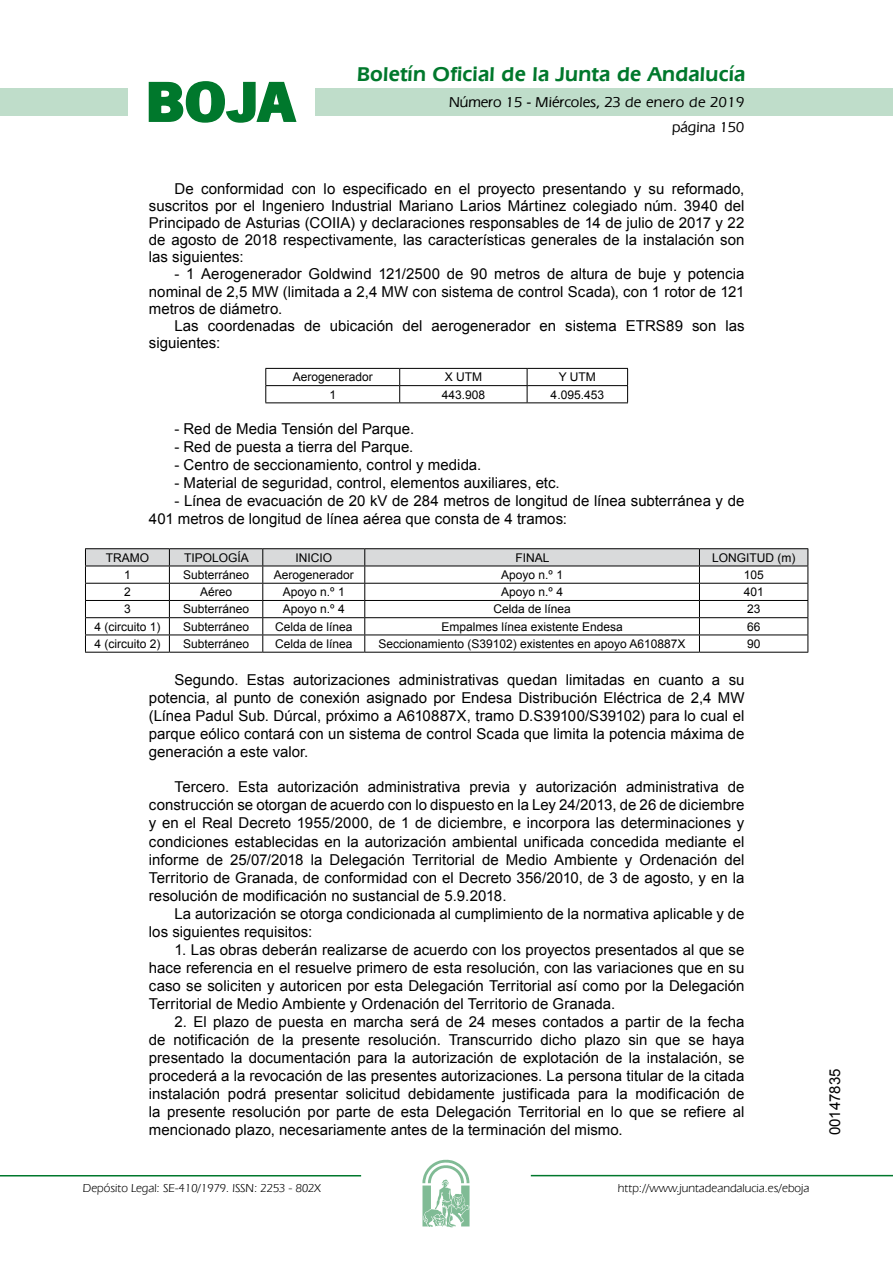
<style>
.page{position:relative;width:893px;height:1263px;background:#fff}
.page>*{position:absolute;margin:0;border:0;box-sizing:border-box;transform-origin:0 0}
.t1{font:700 57.75px "News Got T";color:#00782c;scale:1.14 1}
.t2{font:600 21px "Eras IT Cby BT";letter-spacing:.01em;color:#00782c}
.t3{font:15px/18px "Arial";color:#000;text-align:justify}
.t4{font:500 15px/24.5px "Eras IT Cby BT";color:#000;text-align:right}
.t5{font:12px "Arial";color:#000}
.t6{font:12px "Eras IT Cby BT";color:#000}
</style>
<div class="page">
<div style="left:315px;top:88px;width:577px;height:28px;background:#bfddca"></div>
<div style="left:0;top:88px;width:128px;height:28px;background:#bfddca"></div>
<hr style="left:0;top:1175px;width:361px;height:2px;background:#00782c">
<svg style="left:422px;top:1159px;width:47px;height:68px"></svg>
<hr style="left:531px;top:1175px;width:361px;height:1px;background:#00782c">
<svg style="left:148px;top:81px;width:149px;height:42px"></svg>
<hr style="left:265px;top:368px;width:134px;height:1px;background:#000">
<hr style="left:399px;top:368px;width:128px;height:1px;background:#000">
<hr style="left:527px;top:368px;width:101px;height:1px;background:#000">
<hr style="left:265px;top:385px;width:134px;height:1px;background:#000">
<svg style="left:265px;top:369px;width:1px;height:33px"></svg>
<hr style="left:399px;top:385px;width:128px;height:1px;background:#000">
<svg style="left:399px;top:369px;width:1px;height:33px"></svg>
<hr style="left:527px;top:385px;width:101px;height:1px;background:#000">
<svg style="left:526px;top:369px;width:1px;height:33px"></svg>
<svg style="left:627px;top:369px;width:1px;height:33px"></svg>
<hr style="left:265px;top:402px;width:134px;height:1px;background:#000">
<hr style="left:399px;top:402px;width:128px;height:1px;background:#000">
<hr style="left:527px;top:402px;width:101px;height:1px;background:#000">
<hr style="left:85px;top:548px;width:84px;height:1px;background:#000">
<hr style="left:169px;top:548px;width:94px;height:1px;background:#000">
<hr style="left:263px;top:548px;width:102px;height:1px;background:#000">
<hr style="left:365px;top:548px;width:334px;height:1px;background:#000">
<hr style="left:699px;top:548px;width:109px;height:1px;background:#000">
<svg style="left:85px;top:549px;width:723px;height:103px"></svg>
<hr style="left:85px;top:652px;width:84px;height:1px;background:#000">
<hr style="left:169px;top:652px;width:94px;height:1px;background:#000">
<hr style="left:263px;top:652px;width:102px;height:1px;background:#000">
<hr style="left:365px;top:652px;width:334px;height:1px;background:#000">
<hr style="left:699px;top:652px;width:109px;height:1px;background:#000">
<h1 class="t1" style="left:145px;top:68px;width:133px">BOJA</h1>
<h2 class="t2" style="left:357px;top:62px;width:390px">Boletín Oficial de la Junta de Andalucía</h2>
<p class="t4" style="left:449px;top:90px;width:297px">Número 15 - Miércoles, 23 de enero de 2019 página 150</p>
<p class="t3" style="left:149px;top:180px;width:597px;line-height:17.1px;text-indent:26px">De conformidad con lo especificado en el proyecto presentando y su reformado, suscritos por el Ingeniero Industrial Mariano Larios Mártinez colegiado núm. 3940 del Principado de Asturias (COIIA) y declaraciones responsables de 14 de julio de 2017 y 22 de agosto de 2018 respectivamente, las características generales de la instalación son las siguientes:</p>
<p class="t3" style="left:149px;top:266px;width:597px;line-height:17.1px;text-indent:26px">- 1 Aerogenerador Goldwind 121/2500 de 90 metros de altura de buje y potencia nominal de 2,5 MW (limitada a 2,4 MW con sistema de control Scada), con 1 rotor de 121 metros de diámetro.</p>
<p class="t3" style="left:149px;top:317px;width:597px;line-height:17.1px;text-indent:26px">Las coordenadas de ubicación del aerogenerador en sistema ETRS89 son las siguientes:</p>
<p class="t5" style="left:293px;top:369px;width:82px">Aerogenerador</p>
<p class="t5" style="left:444px;top:369px;width:39px">X UTM</p>
<p class="t5" style="left:558px;top:369px;width:39px">Y UTM</p>
<p class="t5" style="left:329px;top:387px;width:8px">1</p>
<p class="t5" style="left:441px;top:387px;width:45px">443.908</p>
<p class="t5" style="left:550px;top:387px;width:55px">4.095.453</p>
<p class="t3" style="left:174px;top:420px;width:241px">- Red de Media Tensión del Parque.</p>
<p class="t3" style="left:174px;top:438px;width:240px">- Red de puesta a tierra del Parque.</p>
<p class="t3" style="left:174px;top:456px;width:308px">- Centro de seccionamiento, control y medida.</p>
<p class="t3" style="left:174px;top:474px;width:387px">- Material de seguridad, control, elementos auxiliares, etc.</p>
<p class="t3" style="left:149px;top:492px;width:597px;text-indent:26px">- Línea de evacuación de 20 kV de 284 metros de longitud de línea subterránea y de<br>401 metros de longitud de línea aérea que consta de 4 tramos:</p>
<p class="t5" style="left:106px;top:550px;width:45px">TRAMO</p>
<p class="t5" style="left:184px;top:550px;width:66px">TIPOLOGÍA</p>
<p class="t5" style="left:295px;top:550px;width:38px">INICIO</p>
<p class="t5" style="left:515px;top:550px;width:36px">FINAL</p>
<p class="t5" style="left:712px;top:550px;width:85px">LONGITUD (m)</p>
<p class="t5" style="left:124px;top:567px;width:8px">1</p>
<p class="t5" style="left:183px;top:567px;width:68px">Subterráneo</p>
<p class="t5" style="left:274px;top:567px;width:82px">Aerogenerador</p>
<p class="t5" style="left:501px;top:567px;width:63px">Apoyo n.º 1</p>
<p class="t5" style="left:743px;top:567px;width:22px">105</p>
<p class="t5" style="left:124px;top:584px;width:8px">2</p>
<p class="t5" style="left:200px;top:584px;width:34px">Aéreo</p>
<p class="t5" style="left:283px;top:584px;width:63px">Apoyo n.º 1</p>
<p class="t5" style="left:501px;top:584px;width:63px">Apoyo n.º 4</p>
<p class="t5" style="left:743px;top:584px;width:22px">401</p>
<p class="t5" style="left:124px;top:601px;width:8px">3</p>
<p class="t5" style="left:183px;top:601px;width:68px">Subterráneo</p>
<p class="t5" style="left:283px;top:601px;width:63px">Apoyo n.º 4</p>
<p class="t5" style="left:493px;top:601px;width:79px">Celda de línea</p>
<p class="t5" style="left:747px;top:601px;width:15px">23</p>
<p class="t5" style="left:94px;top:619px;width:68px">4 (circuito 1)</p>
<p class="t5" style="left:183px;top:619px;width:68px">Subterráneo</p>
<p class="t5" style="left:275px;top:619px;width:79px">Celda de línea</p>
<p class="t5" style="left:441px;top:619px;width:183px">Empalmes línea existente Endesa</p>
<p class="t5" style="left:747px;top:619px;width:15px">66</p>
<p class="t5" style="left:94px;top:636px;width:68px">4 (circuito 2)</p>
<p class="t5" style="left:183px;top:636px;width:68px">Subterráneo</p>
<p class="t5" style="left:275px;top:636px;width:79px">Celda de línea</p>
<p class="t5" style="left:378px;top:636px;width:308px">Seccionamiento (S39102) existentes en apoyo A610887X</p>
<p class="t5" style="left:747px;top:636px;width:15px">90</p>
<p class="t3" style="left:149px;top:671px;width:597px;text-indent:26px">Segundo. Estas autorizaciones administrativas quedan limitadas en cuanto a su potencia, al punto de conexión asignado por Endesa Distribución Eléctrica de 2,4 MW (Línea Padul Sub. Dúrcal, próximo a A610887X, tramo D.S39100/S39102) para lo cual el parque eólico contará con un sistema de control Scada que limita la potencia máxima de generación a este valor.</p>
<p class="t3" style="left:149px;top:778px;width:597px;text-indent:26px">Tercero. Esta autorización administrativa previa y autorización administrativa de construcción se otorgan de acuerdo con lo dispuesto en la Ley 24/2013, de 26 de diciembre y en el Real Decreto 1955/2000, de 1 de diciembre, e incorpora las determinaciones y condiciones establecidas en la autorización ambiental unificada concedida mediante el informe de 25/07/2018 la Delegación Territorial de Medio Ambiente y Ordenación del Territorio de Granada, de conformidad con el Decreto 356/2010, de 3 de agosto, y en la resolución de modificación no sustancial de 5.9.2018.</p>
<p class="t3" style="left:149px;top:905px;width:597px;text-indent:26px">La autorización se otorga condicionada al cumplimiento de la normativa aplicable y de los siguientes requisitos:</p>
<p class="t3" style="left:149px;top:941px;width:597px;text-indent:26px">1. Las obras deberán realizarse de acuerdo con los proyectos presentados al que se hace referencia en el resuelve primero de esta resolución, con las variaciones que en su caso se soliciten y autoricen por esta Delegación Territorial así como por la Delegación Territorial de Medio Ambiente y Ordenación del Territorio de Granada.</p>
<p class="t3" style="left:149px;top:1013px;width:597px;text-indent:26px">2. El plazo de puesta en marcha será de 24 meses contados a partir de la fecha de notificación de la presente resolución. Transcurrido dicho plazo sin que se haya presentado la documentación para la autorización de explotación de la instalación, se procederá a la revocación de las presentes autorizaciones. La persona titular de la citada instalación podrá presentar solicitud debidamente justificada para la modificación de la presente resolución por parte de esta Delegación Territorial en lo que se refiere al mencionado plazo, necesariamente antes de la terminación del mismo.</p>
<p class="t6" style="left:83px;top:1181px;width:239px">Depósito Legal: SE-410/1979. ISSN: 2253 - 802X</p>
<p class="t6" style="left:618px;top:1181px;width:193px">http://www.juntadeandalucia.es/eboja</p>
<p class="t3" style="left:826px;top:1135px;width:68px;rotate:-90deg">00147835</p>
</div>
